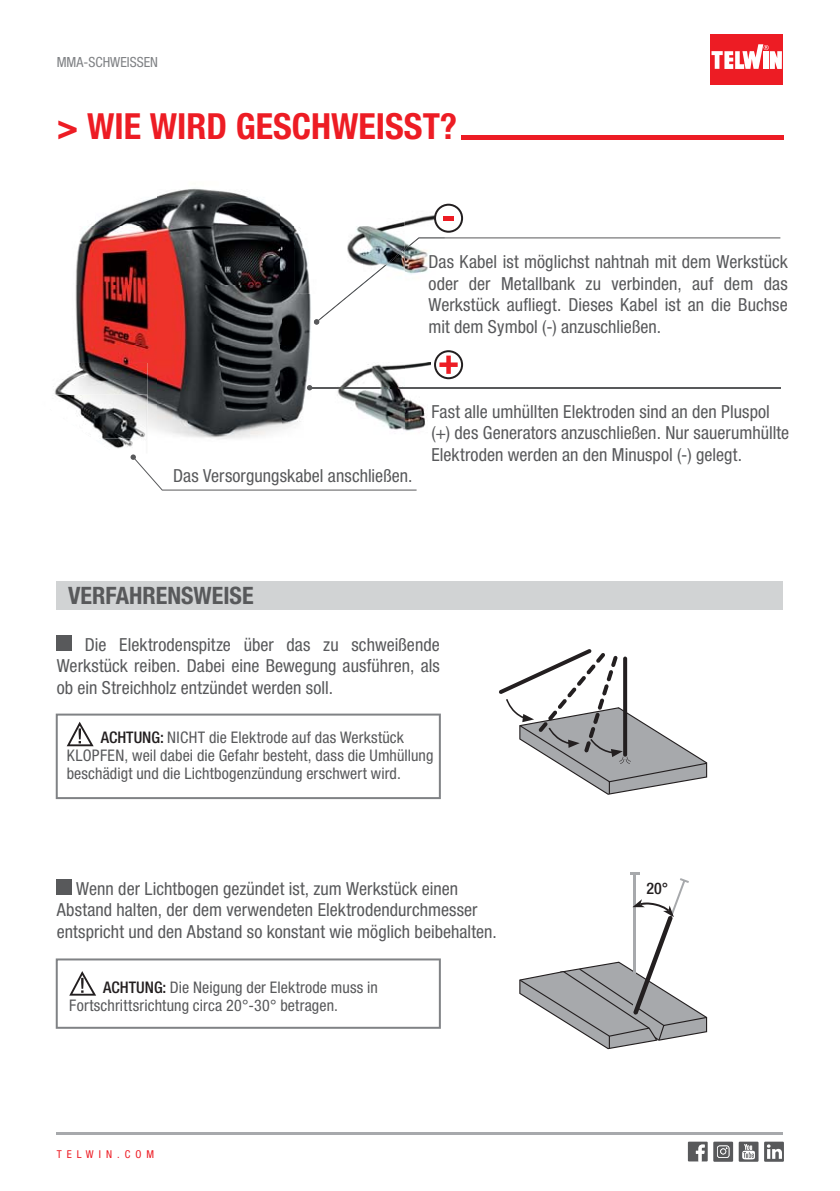
<style>
.page{position:relative;width:840px;height:1191px;background:#fff}
.page>*{position:absolute;margin:0;border:0;box-sizing:border-box;transform-origin:0 0}
.t1{font:700 condensed 36px "Helvetica Neue LT Std";color:#ed1c24}
.t2{font:700 condensed 24px "Helvetica Neue LT Std";color:#58595b}
.t3{font:condensed 18px/21.6px "Helvetica Neue LT Std";color:#58595b;text-align:justify}
.t4{font:condensed 16px/18px "Helvetica Neue LT Std";letter-spacing:.01em;color:#58595b}
.t5{font:500 condensed 16px "Helvetica Neue LT Std";color:#231f20}
.t6{font:condensed 14px "Helvetica Neue LT Std";color:#808285}
.t7{font:condensed 10.8px "Helvetica Neue LT Pro";letter-spacing:.465em;color:#ed1c24}
.s1{font-weight:500;color:#231f20}
</style>
<div class="page">
<div style="left:710px;top:34px;width:72px;height:50px;background:#ed1c24"></div>
<svg style="left:711px;top:44px;width:70px;height:25px"></svg>
<hr style="left:57px;top:1132px;width:725px;height:2px;background:#a7a9ac">
<svg style="left:687px;top:1141px;width:45px;height:20px"></svg>
<svg style="left:738px;top:1141px;width:45px;height:20px"></svg>
<img style="left:93px;top:188px;width:200px;height:38px">
<img style="left:75px;top:226px;width:253px;height:213px">
<img style="left:53px;top:363px;width:94px;height:32px">
<img style="left:294px;top:226px;width:20px;height:68px">
<svg style="left:314px;top:204px;width:466px;height:121px"></svg>
<hr style="left:443px;top:216px;width:10px;height:4px;background:#ed1c24">
<img style="left:56px;top:395px;width:91px;height:54px">
<svg style="left:519px;top:872px;width:187px;height:177px"></svg>
<svg style="left:499px;top:649px;width:207px;height:146px"></svg>
<hr style="left:309px;top:387px;width:471px;height:1px;background:#58595b">
<svg style="left:307px;top:385px;width:5px;height:5px"></svg>
<svg style="left:434px;top:350px;width:29px;height:29px"></svg>
<img style="left:328px;top:363px;width:102px;height:68px">
<div style="left:57px;top:581px;width:725px;height:28px;background:#d1d3d4"></div>
<div style="left:57px;top:635px;width:15px;height:16px;background:#58595b"></div>
<div style="left:57px;top:879px;width:15px;height:15px;background:#58595b"></div>
<svg style="left:56px;top:713px;width:384px;height:86px"></svg>
<svg style="left:56px;top:958px;width:384px;height:70px"></svg>
<hr style="left:461px;top:135px;width:321px;height:4px;background:#ed1c24">
<svg style="left:130px;top:454px;width:286px;height:36px"></svg>
<p class="t6" style="left:57px;top:57px;width:103px">MMA-SCHWEISSEN</p>
<h1 class="t1" style="left:57px;top:114px;width:402px">&gt; WIE WIRD GESCHWEISST?</h1>
<p class="t3" style="left:428px;top:253px;width:360px">Das Kabel ist möglichst nahtnah mit dem Werkstück oder der Metallbank zu verbinden, auf dem das Werkstück aufliegt. Dieses Kabel ist an die Buchse mit dem Symbol (-) anzuschließen.</p>
<p class="t3" style="left:173px;top:467px;width:241px">Das Versorgungskabel anschließen.</p>
<p class="t3" style="left:431px;top:403px;width:359px;text-align:left">Fast alle umhüllten Elektroden sind an den Pluspol (+) des Generators anzuschließen. Nur sauerumhüllte<br>Elektroden werden an den Minuspol (-) gelegt.</p>
<h2 class="t2" style="left:68px;top:587px;width:187px">VERFAHRENSWEISE</h2>
<p class="t3" style="left:57px;top:636px;width:384px;text-indent:28px">Die Elektrodenspitze über das zu schweißende Werkstück reiben. Dabei eine Bewegung ausführen, als ob ein Streichholz entzündet werden soll.</p>
<p class="t4" style="left:67px;top:730px;width:368px;text-indent:34px"><span class="s1">ACHTUNG:</span> NICHT die Elektrode auf das Werkstück<br>KLOPFEN, weil dabei die Gefahr besteht, dass die Umhüllung beschädigt und die Lichtbogenzündung erschwert wird.</p>
<p class="t3" style="left:57px;top:879px;width:441px;text-align:left;text-indent:20px">Wenn der Lichtbogen gezündet ist, zum Werkstück einen<br>Abstand halten, der dem verwendeten Elektrodendurchmesser entspricht und den Abstand so konstant wie möglich beibehalten.</p>
<p class="t4" style="left:69px;top:980px;width:310px;text-indent:34px"><span class="s1">ACHTUNG:</span> Die Neigung der Elektrode muss in<br>Fortschrittsrichtung circa 20°-30° betragen.</p>
<p class="t7" style="left:57px;top:1150px;width:99px">TELWIN.COM</p>
<p class="t5" style="left:646px;top:882px;width:23px">20°</p>
</div>
